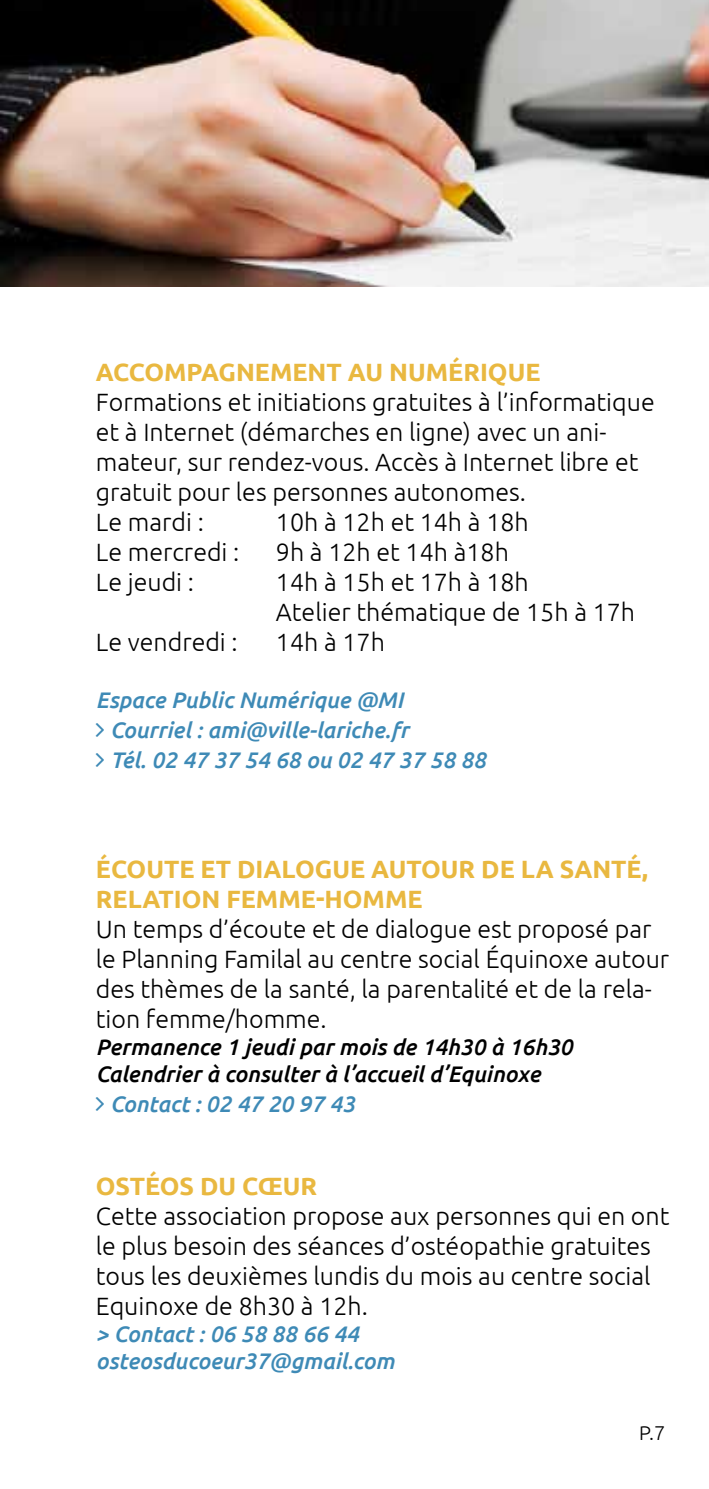
<style>
.page{position:relative;width:709px;height:1489px;background:#fff}
.page>*{position:absolute;margin:0;border:0;box-sizing:border-box;transform-origin:0 0}
.t1{font:300 25px/30px "Ubuntu";color:#000}
.t2{font:700 25px/30px "Ubuntu";color:#e9b840}
.t3{font:italic 500 22.5px/30px "Ubuntu";color:#3e8ab6}
.t4{font:italic 500 22.5px/27px "Ubuntu";color:#000}
.t5{font:300 20px "Ubuntu";color:#000}
</style>
<div class="page">
<img style="left:0;top:0;width:709px;height:287px">
<p class="t2" style="left:96px;top:357px;width:88px">ACCOMPA</p>
<p class="t2" style="left:218px;top:357px;width:226px">GNEMENT AU NUMÉR</p>
<p class="t2" style="left:480px;top:357px;width:62px">IQUE</p>
<p class="t1" style="left:96px;top:386px;width:560px">Formations et initiations gratuites à l’informatique et à Internet (démarches en ligne) avec un ani&shy;mateur, sur rendez-vous. Accès à Internet libre et gratuit pour les personnes autonomes.<br>Le mardi :</p>
<p class="t1" style="left:276px;top:506px;width:254px">10h à 12h et 14h à 18h</p>
<p class="t1" style="left:96px;top:536px;width:145px">Le mercredi :</p>
<p class="t1" style="left:276px;top:536px;width:234px">9h à 12h et 14h à18h</p>
<p class="t1" style="left:96px;top:566px;width:100px">Le jeudi :</p>
<p class="t1" style="left:276px;top:566px;width:361px">14h à 15h et 17h à 18h<br>Atelier thématique de 15h à 17h</p>
<p class="t1" style="left:96px;top:626px;width:143px">Le vendredi :</p>
<p class="t1" style="left:276px;top:626px;width:110px">14h à 17h</p>
<p class="t3" style="left:110px;top:684px;width:377px;text-indent:-14px">Espace Public Numérique @MI<br>Courriel : ami@ville-lariche.fr<br>Tél. 02 47 37 54 68 ou 02 47 37 58 88</p>
<p class="t2" style="left:96px;top:853px;width:553px">ÉCOUTE ET DIALOGUE AUTOUR DE LA SANTÉ,<br>RELAT</p>
<p class="t2" style="left:174px;top:883px;width:250px">ION FEMME-HOMME</p>
<p class="t1" style="left:96px;top:913px;width:575px">Un temps d’écoute et de dialogue est proposé par le Planning Familal au centre social Équinoxe autour des thèmes de la santé, la parentalité et de la rela&shy;tion femme/homme.</p>
<p class="t4" style="left:96px;top:1033px;width:478px">Permanence 1 jeudi par mois de 14h30 à 16h30<br>Calendrier à consulter à l’accueil d’Equinoxe</p>
<p class="t3" style="left:110px;top:1088px;width:246px">Contact : 02 47 20 97 43</p>
<p class="t2" style="left:96px;top:1170px;width:216px">OSTÉOS DU CŒUR</p>
<p class="t1" style="left:96px;top:1200px;width:575px">Cette association propose aux personnes qui en ont le plus besoin des séances d’ostéopathie gratuites tous les deuxièmes lundis du mois au centre social Equinoxe de 8h30 à 12h.</p>
<p class="t3" style="left:96px;top:1319px;width:300px;line-height:27px">&gt; Contact : 06 58 88 66 44 osteosducoeur37@gmail.com</p>
<p class="t5" style="left:639px;top:1420px;width:28px">P.7</p>
</div>
